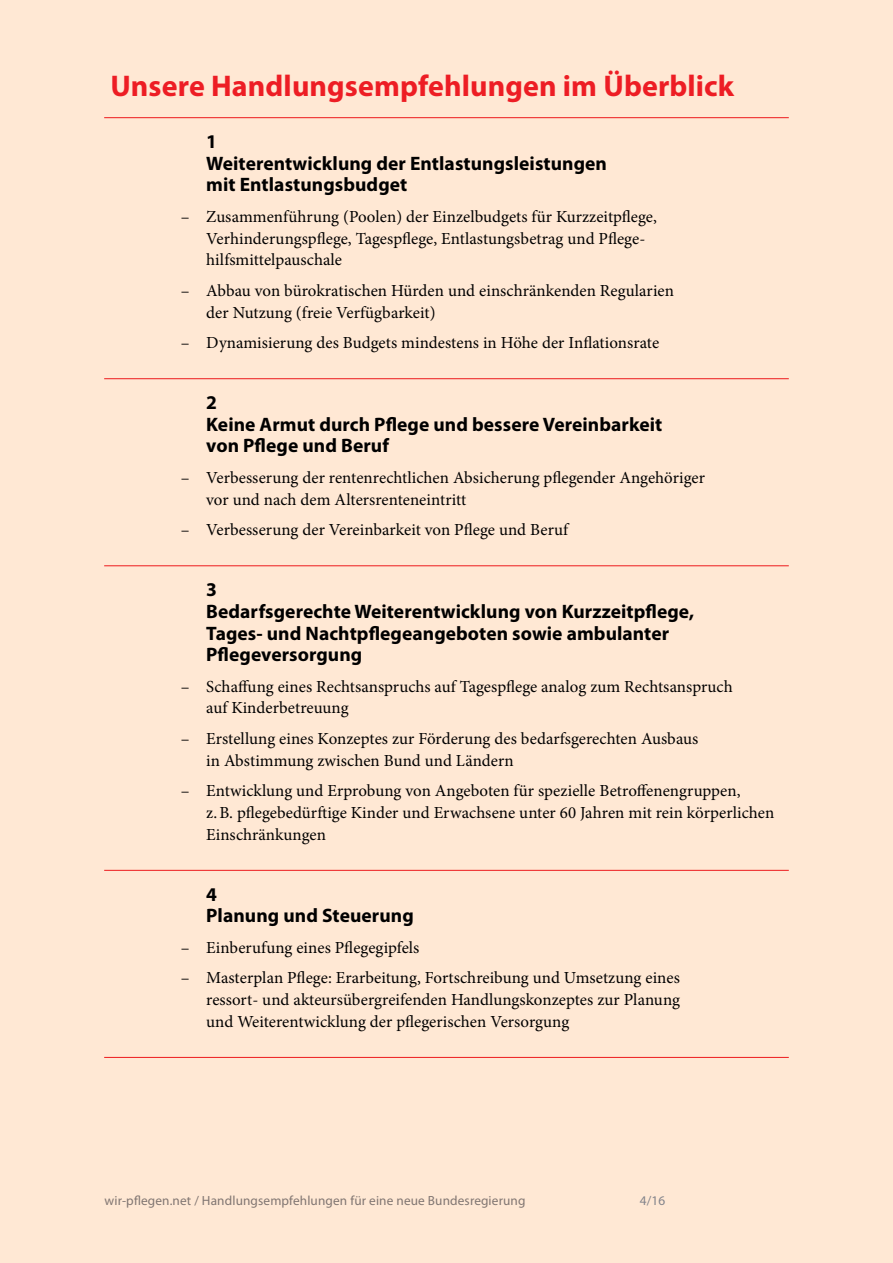
<style>
.page{position:relative;width:893px;height:1263px;background:#ffe8d4}
.page>*{position:absolute;margin:0;border:0;box-sizing:border-box;transform-origin:0 0}
.t1{font:700 30px "Myriad Pro";letter-spacing:.005em;color:#ed1d24}
.t2{font:700 19.5px/21.8px "Myriad Pro";letter-spacing:.005em;color:#000}
.t3{font:16.8px/21.8px "Minion Pro";letter-spacing:.005em;color:#000}
.t4{font:13.35px "Myriad Pro";letter-spacing:.01em;color:#81828a}
</style>
<div class="page">
<hr style="left:104px;top:117px;width:685px;height:1px;background:#ed1d24">
<hr style="left:104px;top:378px;width:685px;height:1px;background:#ed1d24">
<hr style="left:104px;top:565px;width:685px;height:1px;background:#ed1d24">
<hr style="left:104px;top:870px;width:685px;height:1px;background:#ed1d24">
<hr style="left:104px;top:1057px;width:685px;height:1px;background:#ed1d24">
<h1 class="t1" style="left:110px;top:69px;width:625px">Unsere Handlungsempfehlungen im Überblick</h1>
<p class="t2" style="left:206px;top:131px;width:402px">1<br>Weiterentwicklung der Entlastungsleistungen mit Entlastungsbudget</p>
<p class="t3" style="left:206px;top:206px;width:452px;text-indent:-26px">– Zusammenführung (Poolen) der Einzelbudgets für Kurzzeitpflege,<br>Verhinderungspflege, Tagespflege, Entlastungsbetrag und Pflege&shy;hilfsmittelpauschale</p>
<p class="t3" style="left:206px;top:280px;width:469px;text-indent:-26px">– Abbau von bürokratischen Hürden und einschränkenden Regularien der Nutzung (freie Verfügbarkeit)</p>
<p class="t3" style="left:181px;top:332px;width:480px">– Dynamisierung des Budgets mindestens in Höhe der Inflationsrate</p>
<p class="t2" style="left:206px;top:392px;width:458px">2<br>Keine Armut durch Pflege und bessere Vereinbarkeit von Pflege und Beruf</p>
<p class="t3" style="left:206px;top:467px;width:500px;text-indent:-26px">– Verbesserung der rentenrechtlichen Absicherung pflegender Angehöriger vor und nach dem Altersrenteneintritt</p>
<p class="t3" style="left:181px;top:519px;width:389px">– Verbesserung der Vereinbarkeit von Pflege und Beruf</p>
<p class="t2" style="left:206px;top:579px;width:489px">3<br>Bedarfsgerechte Weiterentwicklung von Kurzzeitpflege,<br>Tages- und Nachtpflegeangeboten sowie ambulanter<br>Pflegeversorgung</p>
<p class="t3" style="left:206px;top:675px;width:528px;text-indent:-26px">– Schaffung eines Rechtsanspruchs auf Tagespflege analog zum Rechtsanspruch auf Kinderbetreuung</p>
<p class="t3" style="left:206px;top:728px;width:494px;text-indent:-26px">– Erstellung eines Konzeptes zur Förderung des bedarfsgerechten Ausbaus in Abstimmung zwischen Bund und Ländern</p>
<p class="t3" style="left:206px;top:780px;width:570px;text-indent:-26px">– Entwicklung und Erprobung von Angeboten für spezielle Betroffenengruppen,<br>z. B. pflegebedürftige Kinder und Erwachsene unter 60 Jahren mit rein körperlichen<br>Einschränkungen</p>
<p class="t2" style="left:206px;top:883px;width:209px">4<br>Planung und Steuerung</p>
<p class="t3" style="left:181px;top:936px;width:240px">– Einberufung eines Pflegegipfels</p>
<p class="t3" style="left:206px;top:967px;width:475px;text-align:justify;text-indent:-26px">– Masterplan Pflege: Erarbeitung, Fortschreibung und Umsetzung eines ressort- und akteursübergreifenden Handlungskonzeptes zur Planung und Weiterentwicklung der pflegerischen Versorgung</p>
<p class="t4" style="left:105px;top:1193px;width:422px">wir-pflegen.net / Handlungsempfehlungen für eine neue Bundesregierung</p>
<p class="t4" style="left:640px;top:1193px;width:27px">4/16</p>
</div>
